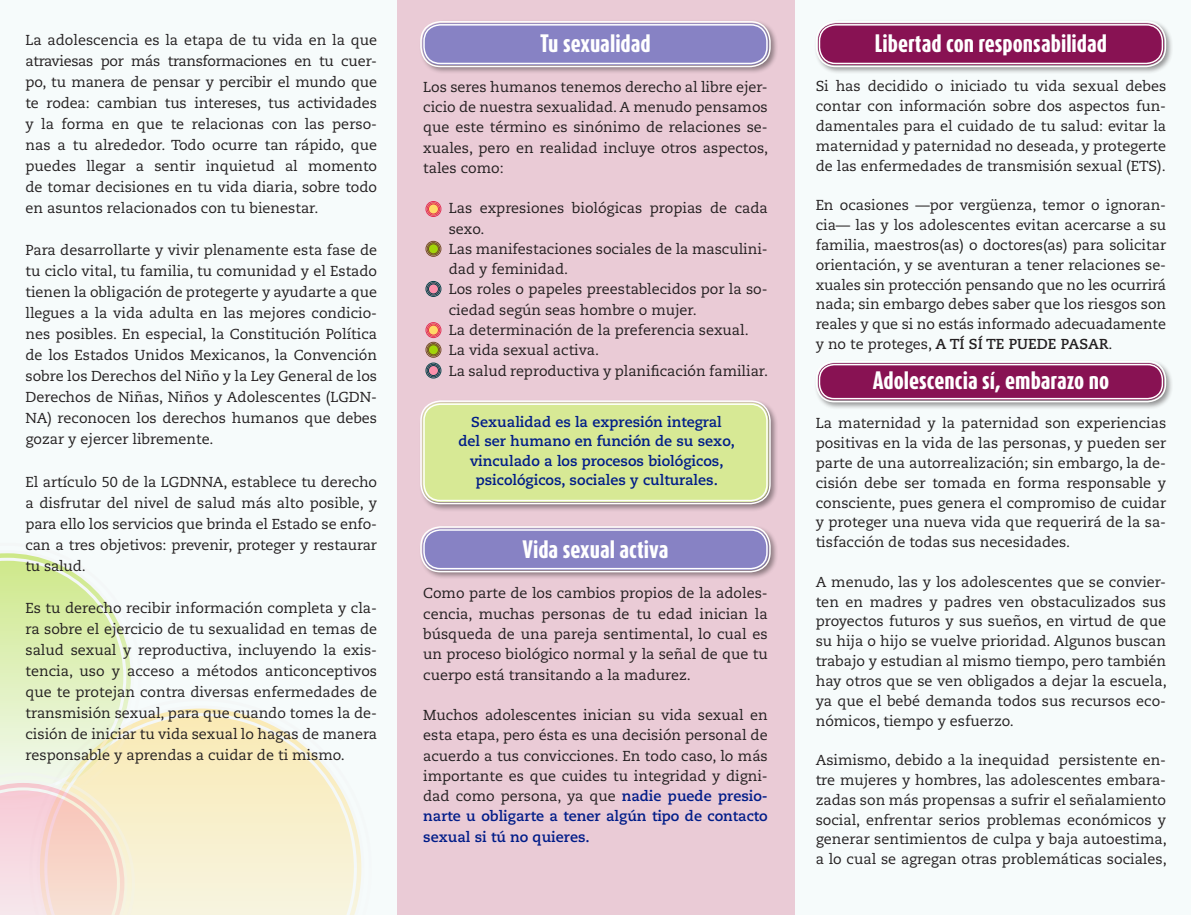
<style>
.page{position:relative;width:1191px;height:915px;background:#fff}
.page>*{position:absolute;margin:0;border:0;box-sizing:border-box;transform-origin:0 0}
.subtítulo_02{font:800 21px "Dax Compact";color:#fff}
.cuerpo_texto{font:14.4px/19.8px "Caecilia LT Std";color:#231f20;text-align:justify}
.con_sangría{font:14.4px/20.2px "Caecilia LT Std";color:#231f20}
.cuerpo_texto-2{font:700 14.4px/19.5px "Caecilia LT Std";color:#001c88;text-align:center}
.s1{font-weight:700;color:#001c88}
.s2{font-weight:700}
</style>
<div class="page">
<div style="left:0;top:0;width:1191px;height:914px;background:#f6fbfb"></div>
<svg style="left:168px;top:708px;width:194px;height:196px"></svg>
<svg style="left:141px;top:712px;width:216px;height:202px;background:#f7f0d1"></svg>
<svg style="left:0;top:553px;width:141px;height:361px;background:#ebeacb"></svg>
<div style="left:397px;top:0;width:397px;height:914px;background:#eacbd6"></div>
<div style="left:419px;top:20px;width:359px;height:55px;background:#231f20;opacity:.5"></div>
<div style="left:422px;top:23px;width:346px;height:42px;background:#8782c4;border-radius:18px"></div>
<div style="left:420px;top:21px;width:350px;height:46px;border:1px solid #fff;border-radius:20px"></div>
<div style="left:423px;top:24px;width:344px;height:40px;border:1px solid #fff;border-radius:16px"></div>
<div style="left:419px;top:524px;width:359px;height:55px;background:#231f20;opacity:.5"></div>
<div style="left:422px;top:528px;width:346px;height:42px;background:#8782c4;border-radius:18px"></div>
<div style="left:420px;top:526px;width:350px;height:46px;border:1px solid #fff;border-radius:20px"></div>
<div style="left:423px;top:529px;width:344px;height:40px;border:1px solid #fff;border-radius:16px"></div>
<div style="left:814px;top:20px;width:359px;height:55px;background:#231f20;opacity:.5"></div>
<div style="left:818px;top:23px;width:345px;height:42px;background:#881253;border-radius:18px"></div>
<div style="left:815px;top:21px;width:351px;height:46px;border:1px solid #fff;border-radius:20px"></div>
<div style="left:818px;top:24px;width:345px;height:40px;border:1px solid #fff;border-radius:16px"></div>
<div style="left:814px;top:359px;width:359px;height:50px;background:#231f20;opacity:.5"></div>
<div style="left:818px;top:363px;width:345px;height:37px;background:#881253;border-radius:16px"></div>
<div style="left:815px;top:361px;width:351px;height:41px;border:1px solid #fff;border-radius:18px"></div>
<div style="left:818px;top:364px;width:345px;height:35px;border:1px solid #fff;border-radius:15px"></div>
<div style="left:419px;top:399px;width:359px;height:112px;background:#231f20;opacity:.5"></div>
<div style="left:422px;top:402px;width:346px;height:100px;background:#d7e995;border-radius:18px"></div>
<div style="left:420px;top:400px;width:350px;height:104px;border:1px solid #fff;border-radius:20px"></div>
<div style="left:423px;top:403px;width:344px;height:98px;border:1px solid #fff;border-radius:16px"></div>
<svg style="left:427px;top:203px;width:13px;height:12px"></svg>
<div style="left:426px;top:201px;width:15px;height:16px;border:1px solid #e33052;border-radius:50%"></div>
<div style="left:427px;top:202px;width:13px;height:13px;border:1px solid #e33052;border-radius:50%"></div>
<div style="left:428px;top:204px;width:11px;height:10px;border:1px solid #e33052;border-radius:50%"></div>
<svg style="left:427px;top:324px;width:13px;height:12px"></svg>
<div style="left:426px;top:322px;width:15px;height:16px;border:1px solid #e33052;border-radius:50%"></div>
<div style="left:427px;top:323px;width:13px;height:13px;border:1px solid #e33052;border-radius:50%"></div>
<div style="left:428px;top:325px;width:11px;height:10px;border:1px solid #e33052;border-radius:50%"></div>
<div style="left:427px;top:242px;width:13px;height:13px;background:#a2d40a;border-radius:50%"></div>
<div style="left:426px;top:241px;width:15px;height:15px;border:1px solid #744c27;border-radius:50%"></div>
<div style="left:427px;top:242px;width:13px;height:13px;border:1px solid #744c27;border-radius:50%"></div>
<div style="left:428px;top:243px;width:11px;height:11px;border:1px solid #744c27;border-radius:50%"></div>
<div style="left:427px;top:343px;width:13px;height:13px;background:#a2d40a;border-radius:50%"></div>
<div style="left:426px;top:342px;width:15px;height:15px;border:1px solid #744c27;border-radius:50%"></div>
<div style="left:427px;top:343px;width:13px;height:13px;border:1px solid #744c27;border-radius:50%"></div>
<div style="left:428px;top:344px;width:11px;height:11px;border:1px solid #744c27;border-radius:50%"></div>
<div style="left:427px;top:282px;width:13px;height:13px;background:#fa91ab;border-radius:50%"></div>
<div style="left:426px;top:281px;width:15px;height:15px;border:1px solid #0a4049;border-radius:50%"></div>
<div style="left:427px;top:282px;width:13px;height:13px;border:1px solid #0a4049;border-radius:50%"></div>
<div style="left:428px;top:283px;width:11px;height:11px;border:1px solid #0a4049;border-radius:50%"></div>
<svg style="left:427px;top:364px;width:13px;height:12px"></svg>
<div style="left:426px;top:362px;width:15px;height:16px;border:1px solid #0a4049;border-radius:50%"></div>
<div style="left:427px;top:364px;width:13px;height:13px;border:1px solid #0a4049;border-radius:50%"></div>
<div style="left:428px;top:365px;width:11px;height:10px;border:1px solid #0a4049;border-radius:50%"></div>
<p class="cuerpo_texto" style="left:26px;top:30px;width:353px;line-height:21px">La adolescencia es la etapa de tu vida en la que atraviesas por más transformaciones en tu cuer&shy;po, tu manera de pensar y percibir el mundo que te rodea: cambian tus intereses, tus actividades y la forma en que te relacionas con las perso&shy;nas a tu alrededor. Todo ocurre tan rápido, que puedes llegar a sentir inquietud al momento</p>
<p class="cuerpo_texto" style="left:26px;top:177px;width:353px;line-height:21px">de tomar decisiones en tu vida diaria, sobre todo en asuntos relacionados con tu bienestar.</p>
<p class="cuerpo_texto" style="left:26px;top:240px;width:353px;line-height:21px">Para desarrollarte y vivir plenamente esta fase de tu ciclo vital, tu familia, tu comunidad y el Estado</p>
<p class="cuerpo_texto" style="left:26px;top:282px;width:353px;line-height:21px">tienen la obligación de protegerte y ayudarte a que llegues a la vida adulta en las mejores condicio&shy;nes posibles. En especial, la Constitución Política de los Estados Unidos Mexicanos, la Convención sobre los Derechos del Niño y la Ley General de los Derechos de Niñas, Niños y Adolescentes (LGDN-NA) reconocen los derechos humanos que debes gozar y ejercer libremente.</p>
<p class="cuerpo_texto" style="left:26px;top:471px;width:353px;line-height:21px">El artículo 50 de la LGDNNA, establece tu derecho a disfrutar del nivel de salud más alto posible, y para ello los servicios que brinda el Estado se enfo&shy;can a tres objetivos: prevenir, proteger y restaurar tu salud.</p>
<p class="cuerpo_texto" style="left:26px;top:597px;width:353px;line-height:21px">Es tu derecho recibir información completa y cla&shy;ra sobre el ejercicio de tu sexualidad en temas de salud sexual y reproductiva, incluyendo la exis&shy;tencia, uso y acceso a métodos anticonceptivos que te protejan contra diversas enfermedades de transmisión sexual, para que cuando tomes la de&shy;cisión de iniciar tu vida sexual lo hagas de manera responsable y aprendas a cuidar de ti mismo.</p>
<p class="subtítulo_02" style="left:540px;top:29px;width:112px">Tu sexualidad</p>
<p class="cuerpo_texto" style="left:423px;top:77px;width:346px;line-height:20.2px">Los seres humanos tenemos derecho al libre ejer&shy;cicio de nuestra sexualidad. A menudo pensamos que este término es sinónimo de relaciones se&shy;xuales, pero en realidad incluye otros aspectos, tales como:</p>
<p class="con_sangría" style="left:449px;top:198px;width:320px">Las expresiones biológicas propias de cada sexo.</p>
<p class="con_sangría" style="left:449px;top:239px;width:320px">Las manifestaciones sociales de la masculini&shy;dad y feminidad.</p>
<p class="con_sangría" style="left:449px;top:279px;width:320px">Los roles o papeles preestablecidos por la so&shy;ciedad según seas hombre o mujer.</p>
<p class="con_sangría" style="left:449px;top:320px;width:301px">La determinación de la preferencia sexual.</p>
<p class="con_sangría" style="left:449px;top:340px;width:152px">La vida sexual activa.</p>
<p class="con_sangría" style="left:449px;top:360px;width:321px">La salud reproductiva y planificación familiar.</p>
<p class="cuerpo_texto-2" style="left:471px;top:412px;width:252px">Sexualidad es la expresión integral</p>
<p class="cuerpo_texto-2" style="left:458px;top:431px;width:278px">del ser humano en función de su sexo, vinculado a los procesos biológicos,</p>
<p class="cuerpo_texto-2" style="left:476px;top:470px;width:244px">psicológicos, sociales y culturales.</p>
<p class="subtítulo_02" style="left:522px;top:535px;width:147px">Vida sexual activa</p>
<p class="cuerpo_texto" style="left:423px;top:583px;width:346px;line-height:20.2px">Como parte de los cambios propios de la adoles&shy;cencia, muchas personas de tu edad inician la búsqueda de una pareja sentimental, lo cual es un proceso biológico normal y la señal de que tu cuerpo está transitando a la madurez.</p>
<p class="cuerpo_texto" style="left:423px;top:705px;width:346px;line-height:20.2px">Muchos adolescentes inician su vida sexual en esta etapa, pero ésta es una decisión personal de acuerdo a tus convicciones. En todo caso, lo más importante es que cuides tu integridad y digni&shy;dad como persona, ya que <span class="s1">nadie puede presio&shy;narte u obligarte a tener algún tipo de contacto sexual si tú no quieres.</span></p>
<p class="subtítulo_02" style="left:875px;top:29px;width:234px">Libertad con responsabilidad</p>
<p class="cuerpo_texto" style="left:815px;top:77px;width:352px">Si has decidido o iniciado tu vida sexual debes contar con información sobre dos aspectos fun&shy;damentales para el cuidado de tu salud: evitar la maternidad y paternidad no deseada, y protegerte de las enfermedades de transmisión sexual (ETS).</p>
<p class="cuerpo_texto" style="left:815px;top:195px;width:352px">En ocasiones —por vergüenza, temor o ignoran&shy;cia— las y los adolescentes evitan acercarse a su familia, maestros(as) o doctores(as) para solicitar orientación, y se aventuran a tener relaciones se&shy;xuales sin protección pensando que no les ocurrirá nada; sin embargo debes saber que los riesgos son reales y que si no estás informado adecuadamente y no te proteges, <span class="s2">A TÍ SÍ TE PUEDE PASAR</span>.</p>
<p class="subtítulo_02" style="left:872px;top:366px;width:238px">Adolescencia sí, embarazo no</p>
<p class="cuerpo_texto" style="left:815px;top:413px;width:352px">La maternidad y la paternidad son experiencias positivas en la vida de las personas, y pueden ser parte de una autorrealización; sin embargo, la de&shy;cisión debe ser tomada en forma responsable y consciente, pues genera el compromiso de cuidar y proteger una nueva vida que requerirá de la sa&shy;tisfacción de todas sus necesidades.</p>
<p class="cuerpo_texto" style="left:815px;top:572px;width:352px">A menudo, las y los adolescentes que se convier&shy;ten en madres y padres ven obstaculizados sus proyectos futuros y sus sueños, en virtud de que su hija o hijo se vuelve prioridad. Algunos buscan trabajo y estudian al mismo tiempo, pero también hay otros que se ven obligados a dejar la escuela, ya que el bebé demanda todos sus recursos eco&shy;nómicos, tiempo y esfuerzo.</p>
<p class="cuerpo_texto" style="left:815px;top:750px;width:352px">Asimismo, debido a la inequidad persistente en&shy;tre mujeres y hombres, las adolescentes embara&shy;zadas son más propensas a sufrir el señalamiento social, enfrentar serios problemas económicos y generar sentimientos de culpa y baja autoestima, a lo cual se agregan otras problemáticas sociales,</p>
</div>
